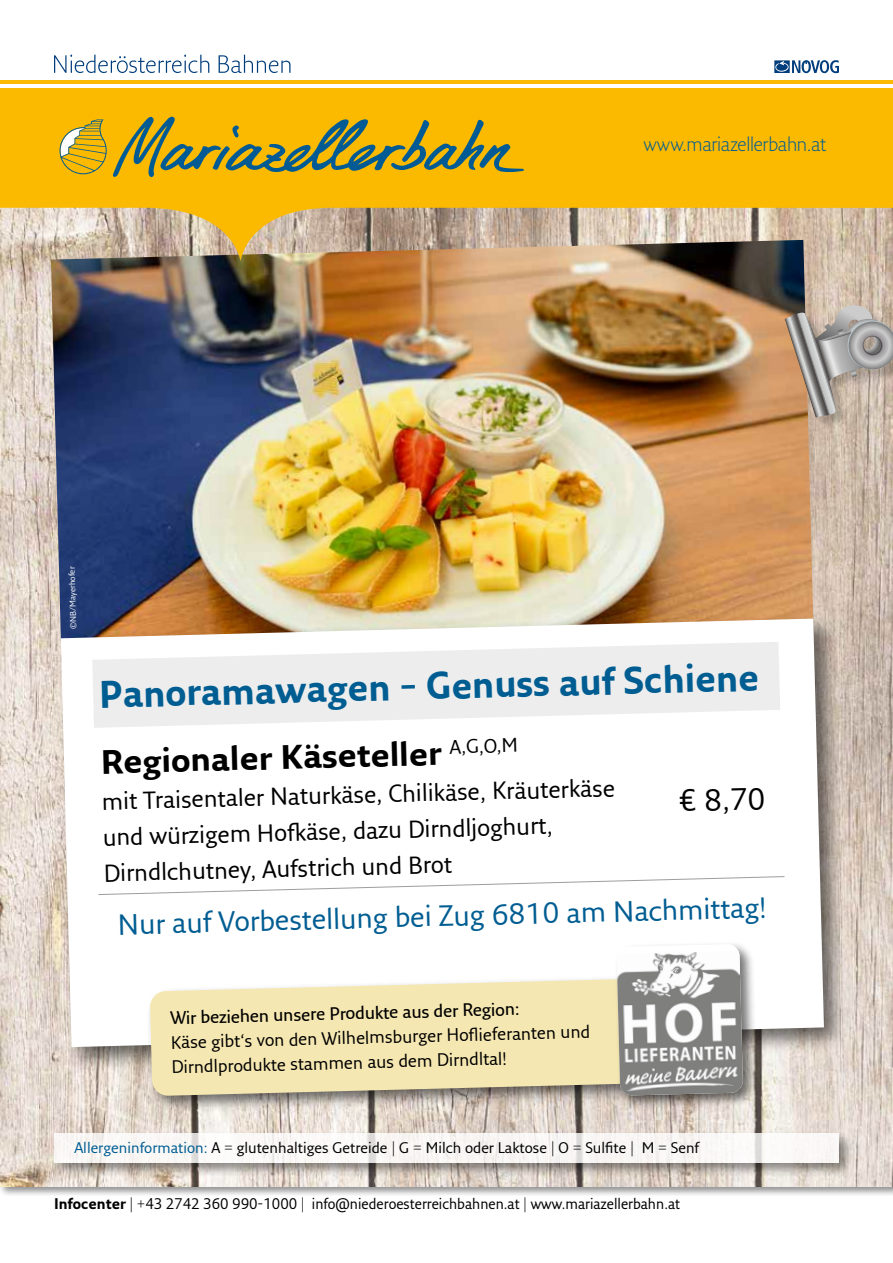
<style>
.page{position:relative;width:893px;height:1263px;background:#fff}
.page>*{position:absolute;margin:0;border:0;box-sizing:border-box;transform-origin:0 0}
.t1{font:700 37.5px "Fresco Sans Pro";color:#005d92;scale:.95 1}
.t2{font:700 33px "Fresco Sans Pro";color:#000}
.t3{font:30px "Fresco Sans Pro";color:#000}
.t4{font:28.5px "Fresco Sans Pro";color:#005d92}
.t5{font:24px/36.5px "Fresco Sans Pro";color:#000}
.t6{font:300 19.5px "Fresco Sans Pro";letter-spacing:-.015em;color:#005b94}
.t7{font:19.2px "Fresco Sans Pro";color:#000}
.t8{font:17.55px/25px "Fresco Sans Pro";color:#000}
.t9{font:600 17.55px "Fresco Sans Pro";color:#000}
.t10{font:15px "Fresco Sans Pro";color:#000;scale:.95 1}
.t11{font:15px "Fresco Sans Pro";color:#000}
.t12{font:8.25px "Fresco Sans Pro";color:#fff}
.s1{color:#005d92}
.s2{font-weight:700}
</style>
<div class="page">
<img style="left:0;top:261px;width:893px;height:925px">
<img style="left:51px;top:261px;width:762px;height:381px">
<div style="left:56px;top:613px;width:792px;height:458px;background:#000;opacity:.55"></div>
<svg style="left:61px;top:619px;width:763px;height:428px"></svg>
<svg style="left:92px;top:642px;width:688px;height:86px;fill:#ededed"></svg>
<svg style="left:98px;top:876px;width:687px;height:19px"></svg>
<svg style="left:0;top:88px;width:893px;height:173px;background:#e4b435"></svg>
<svg style="left:60px;top:119px;width:47px;height:55px;background:#d6b22c"></svg>
<svg style="left:113px;top:117px;width:411px;height:60px;background:#b8a027"></svg>
<hr style="left:0;top:81px;width:893px;height:3px;background:#fbba00">
<svg style="left:54px;top:55px;width:155px;height:18px"></svg>
<svg style="left:219px;top:55px;width:71px;height:18px"></svg>
<svg style="left:774px;top:60px;width:65px;height:13px"></svg>
<div style="left:787px;top:307px;width:106px;height:122px;background:#000;opacity:.2"></div>
<svg style="left:785px;top:305px;width:108px;height:112px;background:#b3a599"></svg>
<div style="left:51px;top:1130px;width:803px;height:48px;background:#000;opacity:.55"></div>
<div style="left:54px;top:1133px;width:785px;height:30px;background:#faf7f6"></div>
<div style="left:146px;top:973px;width:584px;height:141px;background:#000;opacity:.55"></div>
<svg style="left:150px;top:977px;width:463px;height:119px;background:#efe3b3"></svg>
<div style="left:613px;top:941px;width:145px;height:169px;background:#000;opacity:.55"></div>
<svg style="left:616px;top:944px;width:127px;height:151px"></svg>
<img style="left:617px;top:951px;width:126px;height:144px">
<p class="t6" style="left:644px;top:131px;width:184px">www.mariazellerbahn.at</p>
<p class="t12" style="left:69px;top:630px;width:64px;rotate:-92deg">©NB/Mayerhofer</p>
<h1 class="t1" style="left:99px;top:668px;width:696px;rotate:-1deg">Panoramawagen – Genuss auf Schiene</h1>
<h2 class="t2" style="left:100px;top:743px;width:342px;rotate:-2deg">Regionaler Käseteller</h2>
<p class="t7" style="left:450px;top:734px;width:70px;rotate:-1deg">A,G,O,M</p>
<p class="t5" style="left:102px;top:780px;width:515px;rotate:-1deg">mit Traisentaler Naturkäse, Chilikäse, Kräuterkäse und würzigem Hofk äse, dazu Dirndljoghurt,<br>Dirndlchutney, Aufstrich und Brot</p>
<p class="t3" style="left:679px;top:782px;width:88px;rotate:-1deg">€ 8,70</p>
<p class="t4" style="left:117px;top:909px;width:650px;rotate:-2deg">Nur auf Vorbestellung bei Zug 6810 am Nachmittag!</p>
<p class="t9" style="left:170px;top:1005px;width:351px;rotate:-1deg">Wir beziehen unsere Produkte aus der Region:</p>
<p class="t8" style="left:171px;top:1028px;width:421px;rotate:-1deg">Käse gibt‘s von den Wilhelmsburger Hofl ieferanten und<br>Dirndlprodukte stammen aus dem Dirndltal!</p>
<p class="t11" style="left:74px;top:1138px;width:626px"><span class="s1">Allergeninformation:</span> A = glutenhaltiges Getreide | G = Milch oder Laktose | O = Sulfite | M = Senf</p>
<p class="t10" style="left:54px;top:1194px;width:660px"><span class="s2">Infocenter</span> | +43 2742 360 990-1000 | info@niederoesterreichbahnen.at | www.mariazellerbahn.at</p>
</div>
